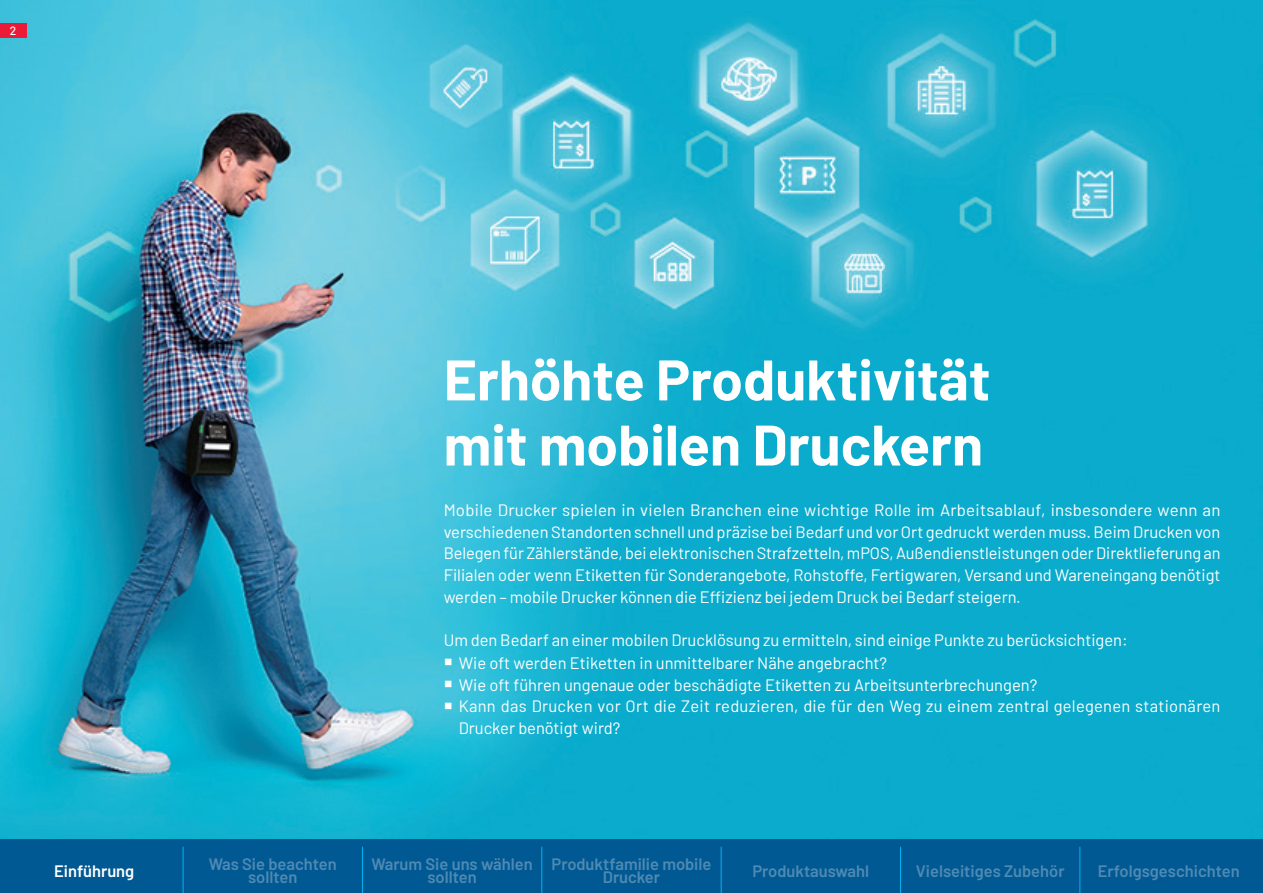
<style>
.page{position:relative;width:1263px;height:893px;background:#fff}
.page>*{position:absolute;margin:0;border:0;box-sizing:border-box;transform-origin:0 0}
.chapter_name{font:700 57px "Barlow";color:#fff}
.content01{font:16.5px/21.8px "Barlow";color:#fff;text-align:justify}
.navigation_none{font:600 16.5px/13.5px "Barlow";color:#4f8ab3;text-align:center}
.navigation{font:600 16.5px "Barlow";color:#fff}
.t1{font:500 12px "Barlow";color:#fff}
</style>
<div class="page">
<img style="left:0;top:0;width:1263px;height:839px">
<div style="left:0;top:23px;width:26px;height:15px;background:#ed1a37"></div>
<div style="left:0;top:839px;width:1263px;height:54px;background:#015993"></div>
<hr style="left:183px;top:847px;width:1px;height:46px;background:#00aeef">
<hr style="left:362px;top:847px;width:1px;height:46px;background:#00aeef">
<hr style="left:541px;top:847px;width:1px;height:46px;background:#00aeef">
<hr style="left:721px;top:847px;width:1px;height:46px;background:#00aeef">
<hr style="left:900px;top:847px;width:1px;height:46px;background:#00aeef">
<hr style="left:1079px;top:847px;width:1px;height:46px;background:#00aeef">
<svg style="left:445px;top:659px;width:6px;height:6px"></svg>
<svg style="left:445px;top:681px;width:6px;height:6px"></svg>
<svg style="left:445px;top:702px;width:6px;height:7px"></svg>
<p class="t1" style="left:10px;top:22px;width:8px">2</p>
<p class="chapter_name" style="left:444px;top:338px;width:548px">Erhöhte Produktivität</p>
<p class="chapter_name" style="left:444px;top:403px;width:541px">mit mobilen Druckern</p>
<p class="content01" style="left:444px;top:498px;width:778px">Mobile Drucker spielen in vielen Branchen eine wichtige Rolle im Arbeitsablauf, insbesondere wenn an verschiedenen Standorten schnell und präzise bei Bedarf und vor Ort gedruckt werden muss. Beim Drucken von Belegen für Zählerstände, bei elektronischen Strafzetteln, mPOS, Außendienstleistungen oder Direktlieferung an Filialen oder wenn Etiketten für Sonderangebote, Rohstoffe, Fertigwaren, Versand und Wareneingang benötigt werden – mobile Drucker können die Effizienz bei jedem Druck bei Bedarf steigern.</p>
<p class="content01" style="left:444px;top:628px;width:685px">Um den Bedarf an einer mobilen Drucklösung zu ermitteln, sind einige Punkte zu berücksichtigen:</p>
<p class="content01" style="left:459px;top:651px;width:430px">Wie oft werden Etiketten in unmittelbarer Nähe angebracht?</p>
<p class="content01" style="left:459px;top:672px;width:580px">Wie oft führen ungenaue oder beschädigte Etiketten zu Arbeitsunterbrechungen?</p>
<p class="content01" style="left:459px;top:694px;width:763px">Kann das Drucken vor Ort die Zeit reduzieren, die für den Weg zu einem zentral gelegenen stationären<br>Drucker benötigt wird?</p>
<p class="navigation" style="left:54px;top:860px;width:82px">Einführung</p>
<p class="navigation_none" style="left:209px;top:857px;width:129px">Was Sie beachten sollten</p>
<p class="navigation_none" style="left:371px;top:857px;width:163px">Warum Sie uns wählen sollten</p>
<p class="navigation_none" style="left:551px;top:857px;width:161px">Produktfamilie mobile<br>Drucker</p>
<p class="navigation_none" style="left:752px;top:863px;width:118px">Produktauswahl</p>
<p class="navigation_none" style="left:916px;top:863px;width:150px">Vielseitiges Zubehör</p>
<p class="navigation_none" style="left:1098px;top:863px;width:143px">Erfolgsgeschichten</p>
</div>
